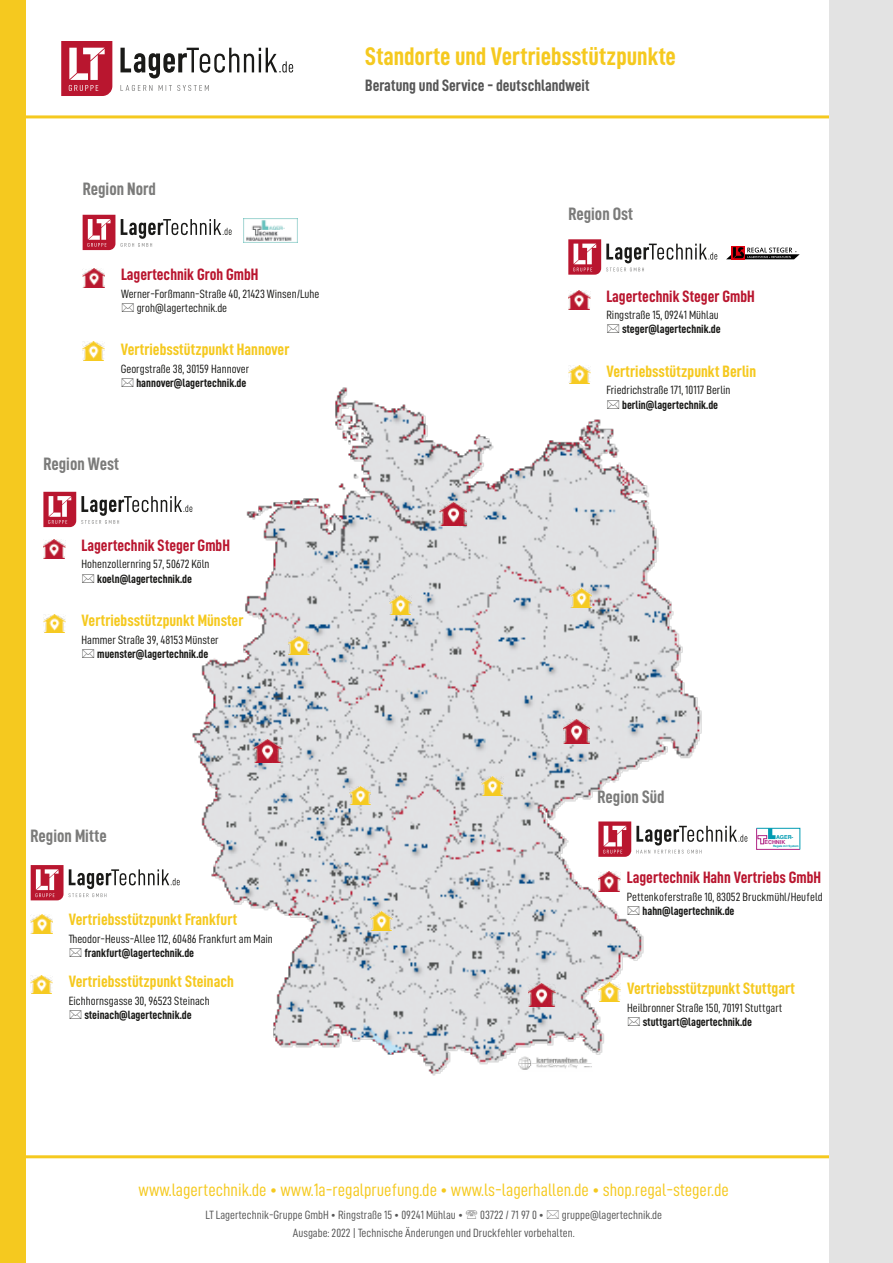
<style>
.page{position:relative;width:893px;height:1263px;background:#fff}
.page>*{position:absolute;margin:0;border:0;box-sizing:border-box;transform-origin:0 0}
.t1{font:25.5px "D DIN Condensed Bold";color:#f5c91f}
.t2{font:18px "D DIN Condensed";color:#f5c91f}
.t3{font:18px "D DIN Condensed Bold";color:#7b7b7a}
.t4{font:16.5px "D DIN Condensed Bold";color:#f5c91f}
.t5{font:16.5px "D DIN Condensed Bold";color:#b9162f}
.t6{font:16.5px "D DIN Condensed Bold";color:#565656}
.t7{font:12px/14.4px "D DIN Condensed";color:#1a1a18}
.t8{font:12px "D DIN Condensed Bold";color:#1a1a18}
.t9{font:12px "D DIN Condensed";color:#565656}
.t10{font:700 5.4px "Switzerland";color:#b12786}
.t11{font:700 5.4px "Switzerland";color:#009bb2}
.t12{font:700 2.85px "Switzerland";color:#009bb2}
</style>
<div class="page">
<hr style="left:0;top:1155px;width:863px;height:3px;background:#f5c91f">
<hr style="left:0;top:115px;width:867px;height:3px;background:#f5c91f">
<img style="left:192px;top:387px;width:510px;height:689px">
<img style="left:517px;top:1055px;width:76px;height:16px">
<img style="left:440px;top:502px;width:26px;height:23px">
<img style="left:570px;top:589px;width:22px;height:18px">
<img style="left:563px;top:720px;width:27px;height:23px">
<img style="left:288px;top:636px;width:22px;height:19px">
<img style="left:254px;top:740px;width:27px;height:23px">
<img style="left:390px;top:596px;width:21px;height:18px">
<img style="left:528px;top:983px;width:27px;height:24px">
<img style="left:371px;top:912px;width:21px;height:18px">
<img style="left:482px;top:776px;width:21px;height:19px">
<img style="left:349px;top:786px;width:22px;height:19px">
<div style="left:0;top:0;width:26px;height:1263px;background:#f5c91f"></div>
<div style="left:829px;top:0;width:64px;height:1263px;background:#e3e3e3"></div>
<svg style="left:120px;top:48px;width:173px;height:30px"></svg>
<svg style="left:120px;top:85px;width:89px;height:6px"></svg>
<svg style="left:61px;top:41px;width:51px;height:55px"></svg>
<img style="left:43px;top:614px;width:22px;height:19px">
<svg style="left:43px;top:492px;width:149px;height:35px"></svg>
<img style="left:43px;top:539px;width:22px;height:19px">
<svg style="left:121px;top:219px;width:111px;height:28px"></svg>
<svg style="left:83px;top:215px;width:32px;height:35px"></svg>
<img style="left:244px;top:219px;width:54px;height:24px">
<img style="left:83px;top:269px;width:22px;height:19px">
<img style="left:83px;top:342px;width:22px;height:18px">
<img style="left:31px;top:975px;width:22px;height:18px">
<svg style="left:31px;top:865px;width:149px;height:35px"></svg>
<img style="left:31px;top:914px;width:22px;height:19px">
<svg style="left:756px;top:828px;width:44px;height:22px"></svg>
<img style="left:598px;top:872px;width:22px;height:19px">
<img style="left:599px;top:983px;width:22px;height:18px">
<svg style="left:598px;top:821px;width:149px;height:36px"></svg>
<svg style="left:568px;top:239px;width:149px;height:36px"></svg>
<div style="left:732px;top:246px;width:13px;height:13px;background:#e3000f"></div>
<svg style="left:726px;top:247px;width:74px;height:12px"></svg>
<img style="left:568px;top:290px;width:22px;height:19px">
<img style="left:568px;top:365px;width:22px;height:19px">
<svg style="left:628px;top:906px;width:11px;height:9px"></svg>
<svg style="left:628px;top:1017px;width:12px;height:9px"></svg>
<svg style="left:607px;top:400px;width:12px;height:9px"></svg>
<h2 class="t3" style="left:83px;top:179px;width:75px">Region Nord</h2>
<h3 class="t5" style="left:121px;top:265px;width:139px">Lagertechnik Groh GmbH</h3>
<p class="t7" style="left:137px;top:286px;width:184px;text-indent:-16px">Werner-Forßmann-Straße 40, 21423 Winsen/Luhe groh@lagertechnik.de</p>
<h3 class="t4" style="left:121px;top:340px;width:170px">Vertriebsstützpunkt Hannover</h3>
<p class="t7" style="left:121px;top:361px;width:130px">Georgstraße 38, 30159 Hannover</p>
<p class="t8" style="left:136px;top:376px;width:111px">hannover@lagertechnik.de</p>
<h2 class="t3" style="left:43px;top:454px;width:77px">Region West</h2>
<h3 class="t5" style="left:82px;top:536px;width:150px">Lagertechnik Steger GmbH</h3>
<p class="t7" style="left:82px;top:557px;width:130px">Hohenzollernring 57, 50672 Köln</p>
<p class="t8" style="left:97px;top:572px;width:96px">koeln@lagertechnik.de</p>
<h3 class="t4" style="left:82px;top:611px;width:163px">Vertriebsstützpunkt Münster</h3>
<p class="t7" style="left:82px;top:632px;width:139px">Hammer Straße 39, 48153 Münster</p>
<p class="t8" style="left:97px;top:647px;width:113px">muenster@lagertechnik.de</p>
<h1 class="t1" style="left:365px;top:42px;width:312px">Standorte und Vertriebsstützpunkte</h1>
<h3 class="t6" style="left:365px;top:76px;width:226px">Beratung und Service - deutschlandweit</h3>
<h2 class="t3" style="left:568px;top:204px;width:67px">Region Ost</h2>
<h3 class="t5" style="left:606px;top:287px;width:150px">Lagertechnik Steger GmbH</h3>
<p class="t7" style="left:606px;top:308px;width:114px">Ringstraße 15, 09241 Mühlau</p>
<p class="t8" style="left:622px;top:323px;width:100px">steger@lagertechnik.de</p>
<h3 class="t4" style="left:606px;top:362px;width:151px">Vertriebsstützpunkt Berlin</h3>
<p class="t7" style="left:606px;top:383px;width:126px">Friedrichstraße 171, 10117 Berlin</p>
<p class="t8" style="left:622px;top:398px;width:98px">berlin@lagertechnik.de</p>
<h2 class="t3" style="left:597px;top:787px;width:68px">Region Süd</h2>
<h2 class="t3" style="left:30px;top:826px;width:78px">Region Mitte</h2>
<p class="t11" style="left:776px;top:834px;width:19px">AGER-</p>
<p class="t10" style="left:764px;top:838px;width:22px">ECHNIK</p>
<p class="t12" style="left:773px;top:844px;width:27px">Regale mit System</p>
<h3 class="t5" style="left:627px;top:869px;width:196px">Lagertechnik Hahn Vertriebs GmbH</h3>
<p class="t7" style="left:627px;top:889px;width:197px">Pettenkoferstraße 10, 83052 Bruckmühl/Heufeld</p>
<p class="t8" style="left:643px;top:904px;width:93px">hahn@lagertechnik.de</p>
<h3 class="t4" style="left:69px;top:910px;width:170px">Vertriebsstützpunkt Frankfurt</h3>
<p class="t7" style="left:69px;top:931px;width:206px">Theodor-Heuss-Allee 112, 60486 Frankfurt am Main</p>
<p class="t8" style="left:84px;top:946px;width:111px">frankfurt@lagertechnik.de</p>
<h3 class="t4" style="left:69px;top:972px;width:167px">Vertriebsstützpunkt Steinach</h3>
<p class="t7" style="left:69px;top:993px;width:143px">Eichhornsgasse 30, 96523 Steinach</p>
<p class="t8" style="left:84px;top:1008px;width:109px">steinach@lagertechnik.de</p>
<h3 class="t4" style="left:627px;top:979px;width:169px">Vertriebsstützpunkt Stuttgart</h3>
<p class="t7" style="left:627px;top:1000px;width:157px">Heilbronner Straße 150, 70191 Stuttgart</p>
<p class="t8" style="left:643px;top:1015px;width:111px">stuttgart@lagertechnik.de</p>
<h2 class="t2" style="left:139px;top:1179px;width:592px">www.lagertechnik.de • www.1a-regalpruefung.de • www.ls-lagerhallen.de • shop.regal-steger.de</h2>
<p class="t9" style="left:205px;top:1208px;width:259px">LT Lagertechnik-Gruppe GmbH • Ringstraße 15 • 09241 Mühlau •</p>
<p class="t9" style="left:480px;top:1208px;width:65px">03722 / 71 97 0 •</p>
<p class="t9" style="left:562px;top:1208px;width:102px">gruppe@lagertechnik.de</p>
<p class="t9" style="left:293px;top:1227px;width:283px">Ausgabe: 2022 | Technische Änderungen und Druckfehler vorbehalten.</p>
</div>
